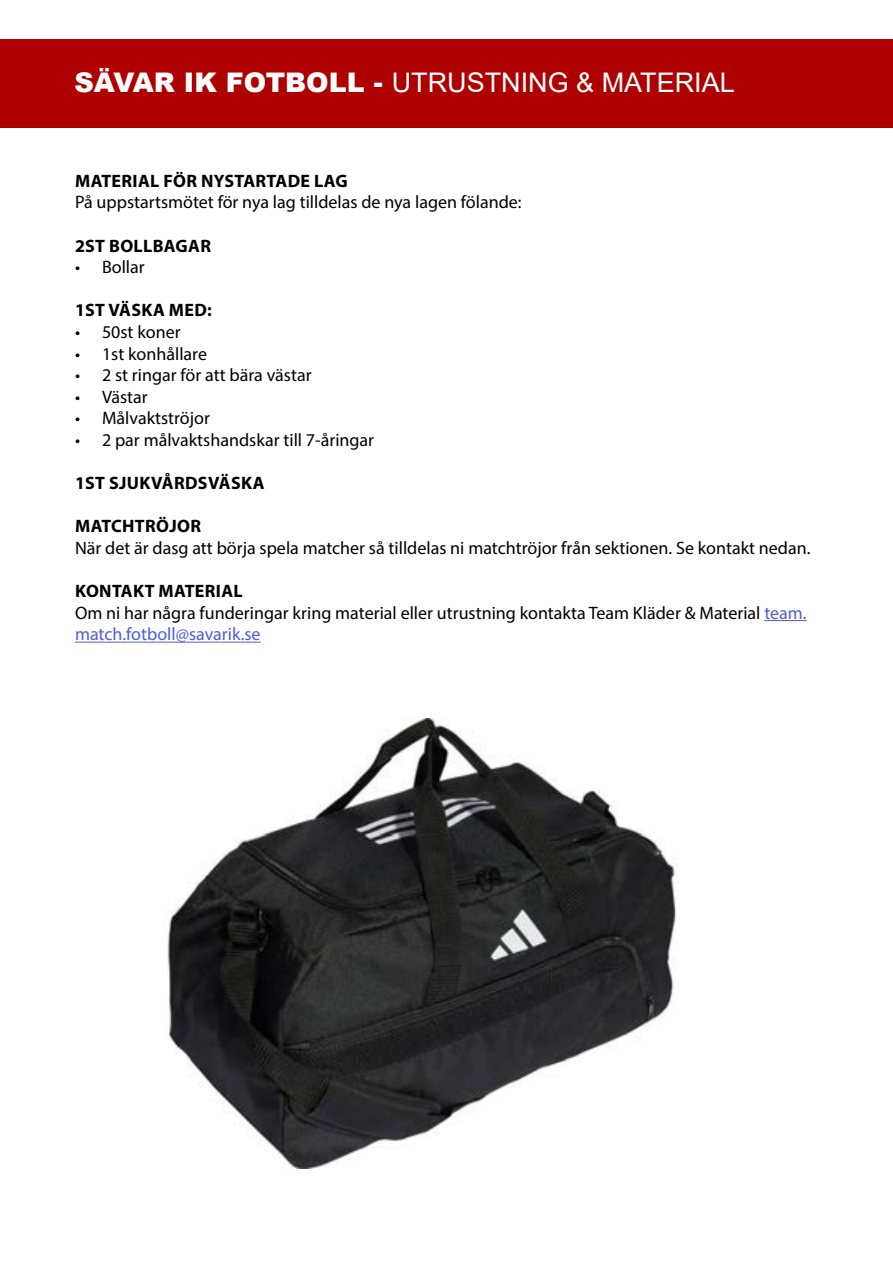
<style>
.page{position:relative;width:893px;height:1263px;background:#fff}
.page>*{position:absolute;margin:0;border:0;box-sizing:border-box;transform-origin:0 0}
.t1{font:27px "Arial";color:#fff}
.t2{font:18px/21.6px "Myriad Pro";color:#000}
.t3{font:700 18px "Myriad Pro";letter-spacing:.02em;color:#000}
.s1{font-weight:900}
.s2{font-weight:700}
.s3{color:#4f5cd6}
</style>
<div class="page">
<div style="left:0;top:39px;width:893px;height:89px;background:#ae0000"></div>
<hr style="left:764px;top:620px;width:43px;height:1px;background:#4f5cd6">
<hr style="left:75px;top:642px;width:186px;height:1px;background:#4f5cd6">
<img style="left:167px;top:718px;width:509px;height:451px">
<h1 class="t1" style="left:74px;top:64px;width:662px"><span class="s1">SÄVAR IK FOTBOLL -</span> UTRUSTNING &amp; MATERIAL</h1>
<p class="t3" style="left:75px;top:169px;width:274px">MATERIAL FÖR NYSTARTADE LAG</p>
<p class="t2" style="left:75px;top:191px;width:448px">På uppstartsmötet för nya lag tilldelas de nya lagen fölande:</p>
<p class="t3" style="left:75px;top:234px;width:138px">2ST BOLLBAGAR</p>
<p class="t2" style="left:75px;top:256px;width:71px">• Bollar</p>
<p class="t3" style="left:75px;top:298px;width:138px">1ST VÄSKA MED:</p>
<p class="t2" style="left:75px;top:321px;width:107px">• 50st koner</p>
<p class="t2" style="left:75px;top:342px;width:134px">• 1st konhållare</p>
<p class="t2" style="left:75px;top:364px;width:238px">• 2 st ringar för att bära västar</p>
<p class="t2" style="left:75px;top:386px;width:74px">• Västar</p>
<p class="t2" style="left:75px;top:407px;width:136px">• Målvaktströjor</p>
<p class="t2" style="left:75px;top:429px;width:301px">• 2 par målvaktshandskar till 7-åringar</p>
<p class="t3" style="left:75px;top:471px;width:191px">1ST SJUKVÅRDSVÄSKA</p>
<p class="t3" style="left:75px;top:514px;width:127px">MATCHTRÖJOR</p>
<p class="t2" style="left:75px;top:537px;width:737px">När det är dasg att börja spela matcher så tilldelas ni matchtröjor från sektionen. Se kontakt nedan.</p>
<p class="t2" style="left:75px;top:580px;width:733px"><span class="s2">KONTAKT MATERIAL<br></span>Om ni har några funderingar kring material eller utrustning kontakta Team Kläder &amp; Material <span class="s3">team. match.fotboll@savarik.se</span></p>
</div>
